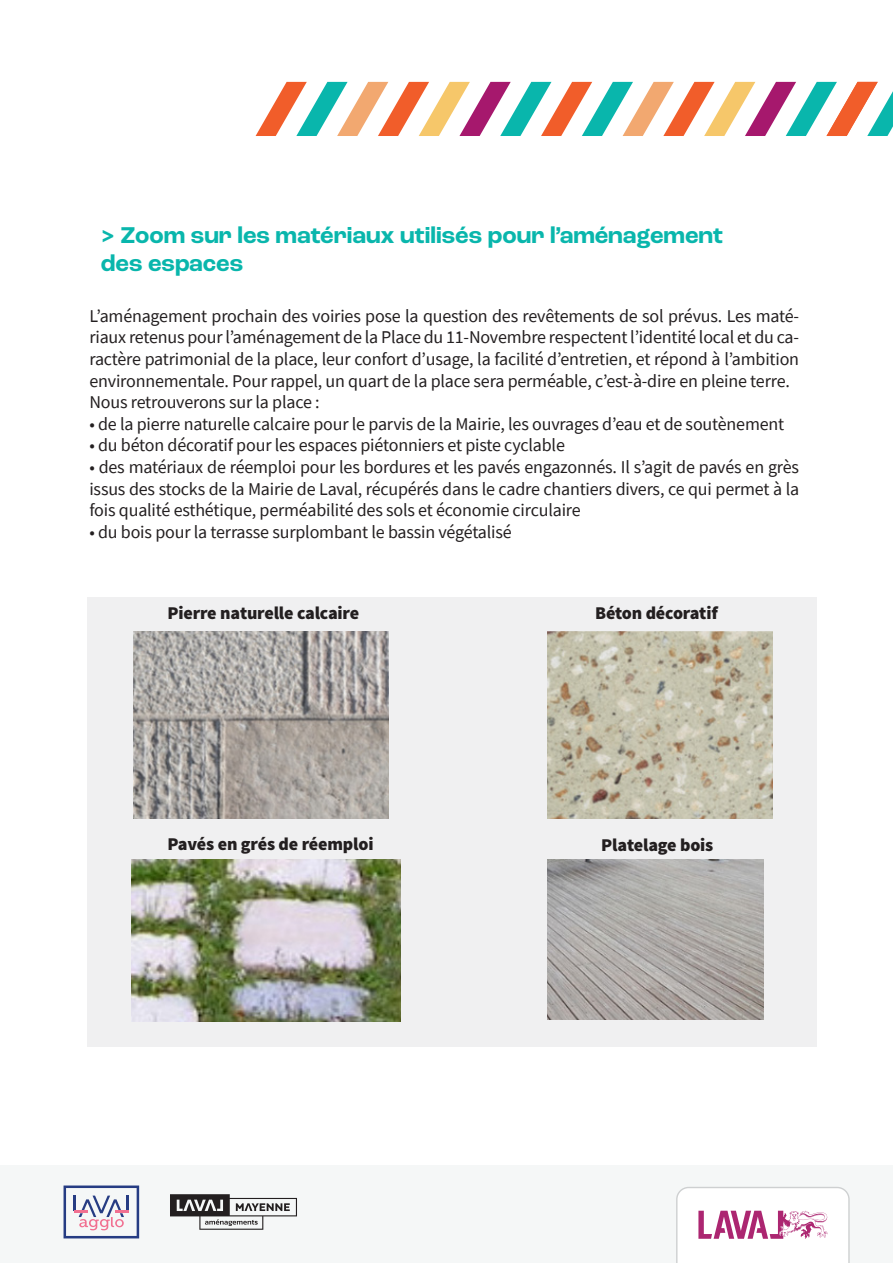
<style>
.page{position:relative;width:893px;height:1263px;background:#fff}
.page>*{position:absolute;margin:0;border:0;box-sizing:border-box;transform-origin:0 0}
.t1{font:700 24px/28.8px "Roc Grotesk";color:#09b6ac}
.t2{font:18px/21.6px "Source Sans Pro";letter-spacing:-.01em;color:#231f20;text-align:justify}
.t3{font:900 18px "Source Sans Pro";letter-spacing:-.01em;color:#231f20}
</style>
<div class="page">
<div style="left:0;top:1165px;width:893px;height:98px;background:#f5f7f7"></div>
<svg style="left:256px;top:82px;width:637px;height:54px"></svg>
<div style="left:87px;top:597px;width:730px;height:449px;background:#f0f0f1"></div>
<img style="left:134px;top:631px;width:254px;height:187px">
<img style="left:547px;top:631px;width:225px;height:187px">
<img style="left:132px;top:859px;width:269px;height:162px">
<img style="left:547px;top:859px;width:217px;height:161px">
<svg style="left:676px;top:1187px;width:174px;height:76px"></svg>
<svg style="left:64px;top:1185px;width:75px;height:53px"></svg>
<svg style="left:170px;top:1194px;width:127px;height:36px"></svg>
<p class="t1" style="left:101px;top:221px;width:624px">&gt; Zoom sur les matériaux utilisés pour l’aménagement des espaces</p>
<p class="t2" style="left:89px;top:305px;width:711px">L’aménagement prochain des voiries pose la question des revêtements de sol prévus. Les maté&shy;riaux retenus pour l’aménagement de la Place du 11-Novembre respectent l’identité local et du ca&shy;ractère patrimonial de la place, leur confort d’usage, la facilité d’entretien, et répond à l’ambition environnementale. Pour rappel, un quart de la place sera perméable, c’est-à-dire en pleine terre.</p>
<p class="t2" style="left:89px;top:391px;width:232px">Nous retrouverons sur la place :</p>
<p class="t2" style="left:89px;top:413px;width:696px">• de la pierre naturelle calcaire pour le parvis de la Mairie, les ouvrages d’eau et de soutènement</p>
<p class="t2" style="left:89px;top:434px;width:477px">• du béton décoratif pour les espaces piétonniers et piste cyclable</p>
<p class="t2" style="left:89px;top:456px;width:711px">• des matériaux de réemploi pour les bordures et les pavés engazonnés. Il s’agit de pavés en grès issus des stocks de la Mairie de Laval, récupérés dans le cadre chantiers divers, ce qui permet à la fois qualité esthétique, perméabilité des sols et économie circulaire</p>
<p class="t2" style="left:89px;top:521px;width:424px">• du bois pour la terrasse surplombant le bassin végétalisé</p>
<p class="t3" style="left:168px;top:601px;width:193px">Pierre naturelle calcaire</p>
<p class="t3" style="left:595px;top:601px;width:124px">Béton décoratif</p>
<p class="t3" style="left:168px;top:832px;width:207px">Pavés en grés de réemploi</p>
<p class="t3" style="left:601px;top:834px;width:114px">Platelage bois</p>
</div>
